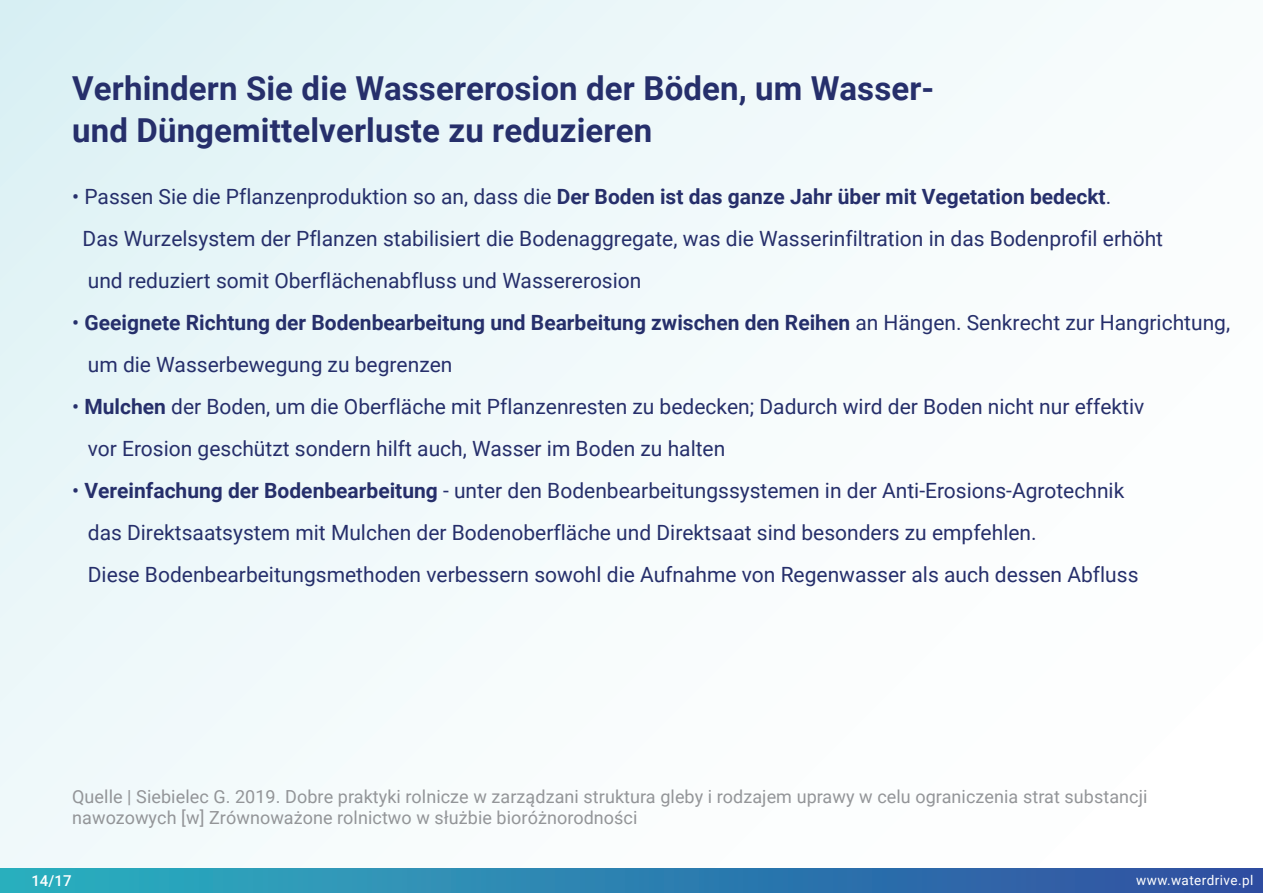
<style>
.page{position:relative;width:1263px;height:893px;background:#fff}
.page>*{position:absolute;margin:0;border:0;box-sizing:border-box;transform-origin:0 0}
.t1{font:700 33px/42px "Roboto";letter-spacing:.005em;color:#262f6b}
.t2{font:21px/42px "Roboto";color:#262f6b}
.t3{font:700 21px/42px "Roboto";color:#262f6b}
.t4{font:18px/21px "Roboto";letter-spacing:.005em;color:#939598}
.t5{font:500 15px "Roboto";color:#fff}
.t6{font:13.5px "Roboto";letter-spacing:.03em;color:#fff}
.s1{font-weight:700}
.s2{font-weight:400}
</style>
<div class="page">
<div style="left:0;top:0;width:1263px;height:893px;background:linear-gradient(to right,#e7f5f8,#fefffe)"></div>
<div style="left:0;top:868px;width:1263px;height:25px;background:linear-gradient(to right,#2bb2c0,#2f4ea1)"></div>
<h1 class="t1" style="left:72px;top:66px;width:864px">Verhindern Sie die Wassererosion der Böden, um Wasser&shy;und Düngemittelverluste zu reduzieren</h1>
<p class="t2" style="left:83px;top:174px;width:1082px;text-indent:-10px">• Passen Sie die Pflanzenproduktion so an, dass die <span class="s1">Der Boden ist das ganze Jahr über mit Vegetation bedeckt</span>.<br>Das Wurzelsystem der Pflanzen stabilisiert die Bodenaggregate, was die Wasserinfiltration in das Bodenprofil erhöht und reduziert somit Oberflächenabfluss und Wassererosion</p>
<p class="t3" style="left:88px;top:300px;width:1144px;text-indent:-16px"><span class="s2">•</span> Geeignete Richtung der Bodenbearbeitung und Bearbeitung zwischen den Reihen <span class="s2">an Hängen. Senkrecht zur Hangrichtung, um die Wasserbewegung zu begrenzen</span></p>
<p class="t2" style="left:88px;top:384px;width:1058px;text-indent:-16px">• <span class="s1">Mulchen</span> der Boden, um die Oberfläche mit Pflanzenresten zu bedecken; Dadurch wird der Boden nicht nur effektiv vor Erosion geschützt sondern hilft auch, Wasser im Boden zu halten</p>
<p class="t2" style="left:88px;top:468px;width:1052px;text-indent:-16px">• <span class="s1">Vereinfachung der Bodenbearbeitung</span> - unter den Bodenbearbeitungssystemen in der Anti-Erosions-Agrotechnik das Direktsaatsystem mit Mulchen der Bodenoberfläche und Direktsaat sind besonders zu empfehlen.<br>Diese Bodenbearbeitungsmethoden verbessern sowohl die Aufnahme von Regenwasser als auch dessen Abfluss</p>
<p class="t4" style="left:72px;top:785px;width:1077px">Quelle | Siebielec G. 2019. Dobre praktyki rolnicze w zarządzani struktura gleby i rodzajem uprawy w celu ograniczenia strat substancji nawozowych [w] Zrównoważone rolnictwo w służbie bioróżnorodności</p>
<p class="t5" style="left:31px;top:870px;width:42px">14/17</p>
<p class="t6" style="left:1136px;top:871px;width:119px">www.waterdrive.pl</p>
</div>
